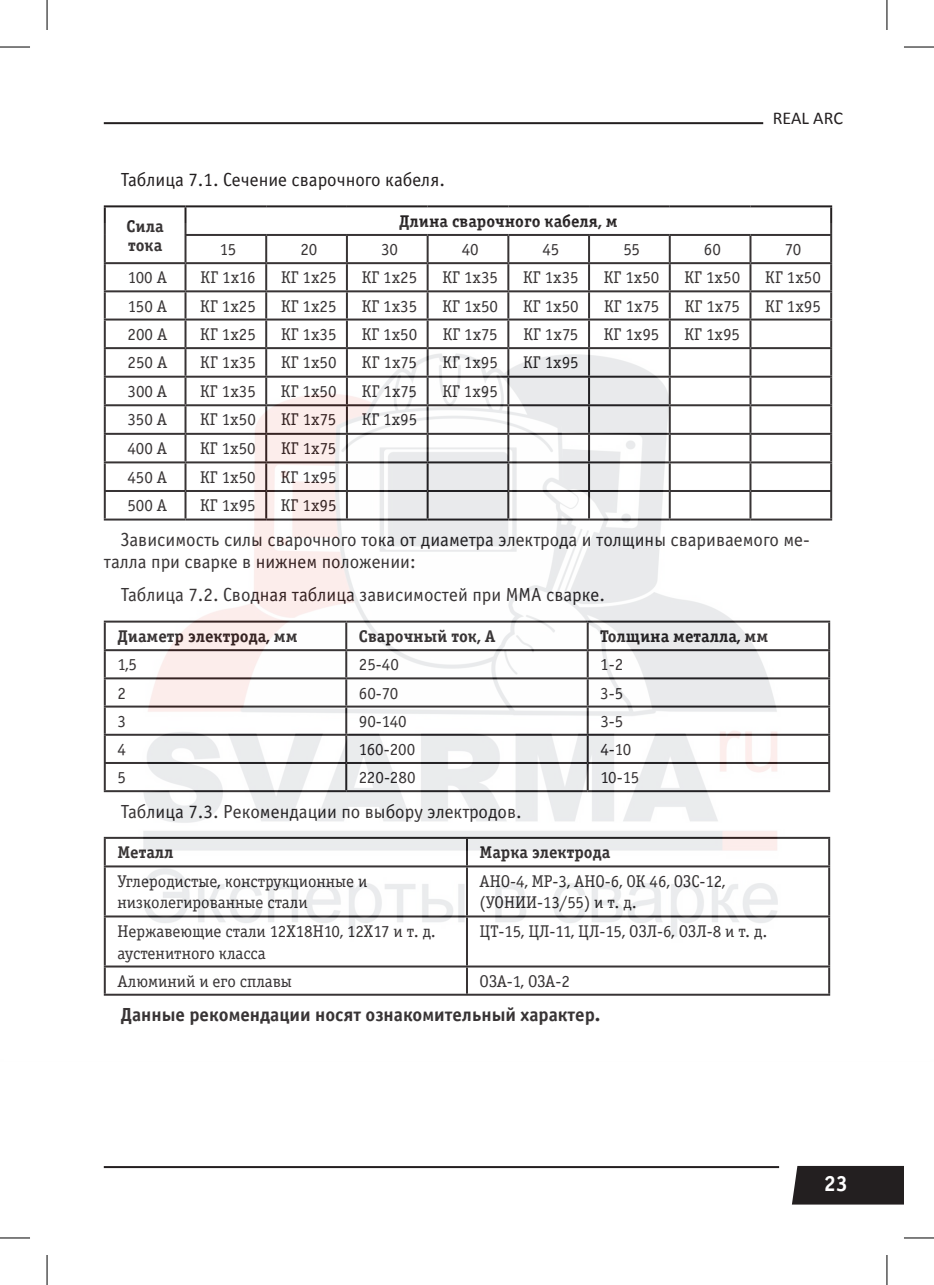
<style>
.page{position:relative;width:934px;height:1285px;background:#fff}
.page>*{position:absolute;margin:0;border:0;box-sizing:border-box;transform-origin:0 0}
.t1{font:700 22px "Officina Serif C";color:#fff}
.t2{font:19px/22px "Officina Sans C";color:#231f20}
.t3{font:700 19px "Officina Sans C";color:#231f20}
.t4{font:18px "Calibri";color:#231f20}
.t5{font:17px/21.8px "Officina Serif Book C";color:#231f20}
.t6{font:700 17px/19px "Officina Serif C";color:#231f20}
</style>
<div class="page">
<div style="left:792px;top:1166px;width:111px;height:38px;background:#231f20"></div>
<hr style="left:104px;top:1166px;width:674px;height:2px;background:#231f20">
<hr style="left:104px;top:122px;width:658px;height:2px;background:#231f20">
<hr style="left:104px;top:205px;width:81px;height:2px;background:#231f20">
<hr style="left:104px;top:207px;width:2px;height:28px;background:#231f20">
<hr style="left:185px;top:205px;width:81px;height:2px;background:#231f20">
<hr style="left:184px;top:207px;width:2px;height:27px;background:#231f20">
<hr style="left:266px;top:205px;width:81px;height:2px;background:#231f20">
<hr style="left:347px;top:205px;width:80px;height:2px;background:#231f20">
<hr style="left:427px;top:205px;width:81px;height:2px;background:#231f20">
<hr style="left:508px;top:205px;width:80px;height:2px;background:#231f20">
<hr style="left:588px;top:205px;width:81px;height:2px;background:#231f20">
<hr style="left:669px;top:205px;width:81px;height:2px;background:#231f20">
<hr style="left:750px;top:205px;width:81px;height:2px;background:#231f20">
<hr style="left:829px;top:207px;width:2px;height:27px;background:#231f20">
<hr style="left:0;top:47px;width:30px;height:1px;background:#000">
<hr style="left:903px;top:47px;width:30px;height:1px;background:#000">
<hr style="left:0;top:1237px;width:30px;height:1px;background:#000">
<hr style="left:903px;top:1237px;width:30px;height:1px;background:#000">
<hr style="left:47px;top:0;width:1px;height:30px;background:#000">
<hr style="left:47px;top:1255px;width:1px;height:30px;background:#000">
<hr style="left:886px;top:0;width:1px;height:30px;background:#000">
<hr style="left:886px;top:1255px;width:1px;height:30px;background:#000">
<img style="left:103px;top:224px;width:730px;height:772px">
<p class="t4" style="left:772px;top:107px;width:72px">REAL ARC</p>
<p class="t2" style="left:121px;top:169px;width:325px">Таблица 7.1. Сечение сварочного кабеля.</p>
<p class="t6" style="left:127px;top:217px;width:39px">Сила тока</p>
<p class="t6" style="left:399px;top:212px;width:220px">Длина сварочного кабеля, м</p>
<p class="t5" style="left:220px;top:239px;width:18px">15</p>
<p class="t5" style="left:300px;top:239px;width:18px">20</p>
<p class="t5" style="left:381px;top:239px;width:18px">30</p>
<p class="t5" style="left:461px;top:239px;width:18px">40</p>
<p class="t5" style="left:542px;top:239px;width:18px">45</p>
<p class="t5" style="left:623px;top:239px;width:18px">55</p>
<p class="t5" style="left:703px;top:239px;width:18px">60</p>
<p class="t5" style="left:784px;top:239px;width:18px">70</p>
<p class="t5" style="left:128px;top:267px;width:41px">100 А</p>
<p class="t5" style="left:200px;top:267px;width:56px">КГ 1х16</p>
<p class="t5" style="left:281px;top:267px;width:57px">КГ 1х25</p>
<p class="t5" style="left:361px;top:267px;width:57px">КГ 1х25</p>
<p class="t5" style="left:442px;top:267px;width:57px">КГ 1х35</p>
<p class="t5" style="left:523px;top:267px;width:57px">КГ 1х35</p>
<p class="t5" style="left:603px;top:267px;width:57px">КГ 1х50</p>
<p class="t5" style="left:684px;top:267px;width:57px">КГ 1х50</p>
<p class="t5" style="left:765px;top:267px;width:57px">КГ 1х50</p>
<p class="t5" style="left:128px;top:295px;width:41px">150 А</p>
<p class="t5" style="left:200px;top:295px;width:57px">КГ 1х25</p>
<p class="t5" style="left:281px;top:295px;width:57px">КГ 1х25</p>
<p class="t5" style="left:361px;top:295px;width:57px">КГ 1х35</p>
<p class="t5" style="left:442px;top:295px;width:57px">КГ 1х50</p>
<p class="t5" style="left:523px;top:295px;width:57px">КГ 1х50</p>
<p class="t5" style="left:604px;top:295px;width:56px">КГ 1х75</p>
<p class="t5" style="left:684px;top:295px;width:56px">КГ 1х75</p>
<p class="t5" style="left:765px;top:295px;width:57px">КГ 1х95</p>
<p class="t5" style="left:127px;top:323px;width:41px">200 А</p>
<p class="t5" style="left:200px;top:323px;width:57px">КГ 1х25</p>
<p class="t5" style="left:281px;top:323px;width:57px">КГ 1х35</p>
<p class="t5" style="left:361px;top:323px;width:57px">КГ 1х50</p>
<p class="t5" style="left:442px;top:323px;width:56px">КГ 1х75</p>
<p class="t5" style="left:523px;top:323px;width:56px">КГ 1х75</p>
<p class="t5" style="left:603px;top:323px;width:57px">КГ 1х95</p>
<p class="t5" style="left:684px;top:323px;width:57px">КГ 1х95</p>
<p class="t5" style="left:127px;top:352px;width:41px">250 А</p>
<p class="t5" style="left:200px;top:352px;width:57px">КГ 1х35</p>
<p class="t5" style="left:281px;top:352px;width:57px">КГ 1х50</p>
<p class="t5" style="left:362px;top:352px;width:56px">КГ 1х75</p>
<p class="t5" style="left:442px;top:352px;width:57px">КГ 1х95</p>
<p class="t5" style="left:523px;top:352px;width:57px">КГ 1х95</p>
<p class="t5" style="left:127px;top:380px;width:41px">300 А</p>
<p class="t5" style="left:200px;top:380px;width:57px">КГ 1х35</p>
<p class="t5" style="left:281px;top:380px;width:57px">КГ 1х50</p>
<p class="t5" style="left:362px;top:380px;width:56px">КГ 1х75</p>
<p class="t5" style="left:442px;top:380px;width:57px">КГ 1х95</p>
<p class="t5" style="left:127px;top:409px;width:41px">350 А</p>
<p class="t5" style="left:200px;top:409px;width:57px">КГ 1х50</p>
<p class="t5" style="left:281px;top:409px;width:56px">КГ 1х75</p>
<p class="t5" style="left:361px;top:409px;width:57px">КГ 1х95</p>
<p class="t5" style="left:127px;top:438px;width:41px">400 А</p>
<p class="t5" style="left:200px;top:438px;width:57px">КГ 1х50</p>
<p class="t5" style="left:281px;top:438px;width:56px">КГ 1х75</p>
<p class="t5" style="left:127px;top:466px;width:41px">450 А</p>
<p class="t5" style="left:200px;top:466px;width:57px">КГ 1х50</p>
<p class="t5" style="left:281px;top:466px;width:57px">КГ 1х95</p>
<p class="t5" style="left:127px;top:495px;width:41px">500 А</p>
<p class="t5" style="left:200px;top:495px;width:57px">КГ 1х95</p>
<p class="t5" style="left:281px;top:495px;width:57px">КГ 1х95</p>
<p class="t2" style="left:104px;top:529px;width:707px;text-indent:17px">Зависимость силы сварочного тока от диаметра электрода и толщины свариваемого ме&shy;талла при сварке в нижнем положении:</p>
<p class="t2" style="left:121px;top:584px;width:485px">Таблица 7.2. Сводная таблица зависимостей при ММА сварке.</p>
<p class="t6" style="left:117px;top:627px;width:182px">Диаметр электрода, мм</p>
<p class="t6" style="left:358px;top:627px;width:138px">Сварочный ток, А</p>
<p class="t6" style="left:600px;top:627px;width:169px">Толщина металла, мм</p>
<p class="t5" style="left:117px;top:654px;width:21px">1,5</p>
<p class="t5" style="left:358px;top:654px;width:41px">25-40</p>
<p class="t5" style="left:600px;top:654px;width:24px">1-2</p>
<p class="t5" style="left:117px;top:682px;width:10px">2</p>
<p class="t5" style="left:359px;top:682px;width:41px">60-70</p>
<p class="t5" style="left:600px;top:682px;width:24px">3-5</p>
<p class="t5" style="left:117px;top:710px;width:10px">3</p>
<p class="t5" style="left:359px;top:710px;width:49px">90-140</p>
<p class="t5" style="left:600px;top:710px;width:24px">3-5</p>
<p class="t5" style="left:117px;top:738px;width:10px">4</p>
<p class="t5" style="left:359px;top:738px;width:58px">160-200</p>
<p class="t5" style="left:600px;top:738px;width:32px">4-10</p>
<p class="t5" style="left:117px;top:767px;width:10px">5</p>
<p class="t5" style="left:359px;top:767px;width:58px">220-280</p>
<p class="t5" style="left:600px;top:767px;width:41px">10-15</p>
<p class="t2" style="left:121px;top:800px;width:402px">Таблица 7.3. Рекомендации по выбору электродов.</p>
<p class="t6" style="left:117px;top:843px;width:58px">Металл</p>
<p class="t6" style="left:479px;top:843px;width:132px">Марка электрода</p>
<p class="t5" style="left:117px;top:870px;width:251px">Углеродистые, конструкционные и низколегированные стали</p>
<p class="t5" style="left:479px;top:870px;width:247px">АНО-4, МР-3, АНО-6, ОК 46, ОЗС-12, (УОНИИ-13/55) и т. д.</p>
<p class="t5" style="left:117px;top:920px;width:320px">Нержавеющие стали 12Х18Н10, 12Х17 и т. д. аустенитного класса</p>
<p class="t5" style="left:479px;top:920px;width:289px">ЦТ-15, ЦЛ-11, ЦЛ-15, ОЗЛ-6, ОЗЛ-8 и т. д.</p>
<p class="t5" style="left:117px;top:970px;width:176px">Алюминий и его сплавы</p>
<p class="t5" style="left:479px;top:970px;width:92px">ОЗА-1, ОЗА-2</p>
<p class="t3" style="left:121px;top:1004px;width:481px">Данные рекомендации носят ознакомительный характер.</p>
<p class="t1" style="left:823px;top:1171px;width:26px">23</p>
</div>
